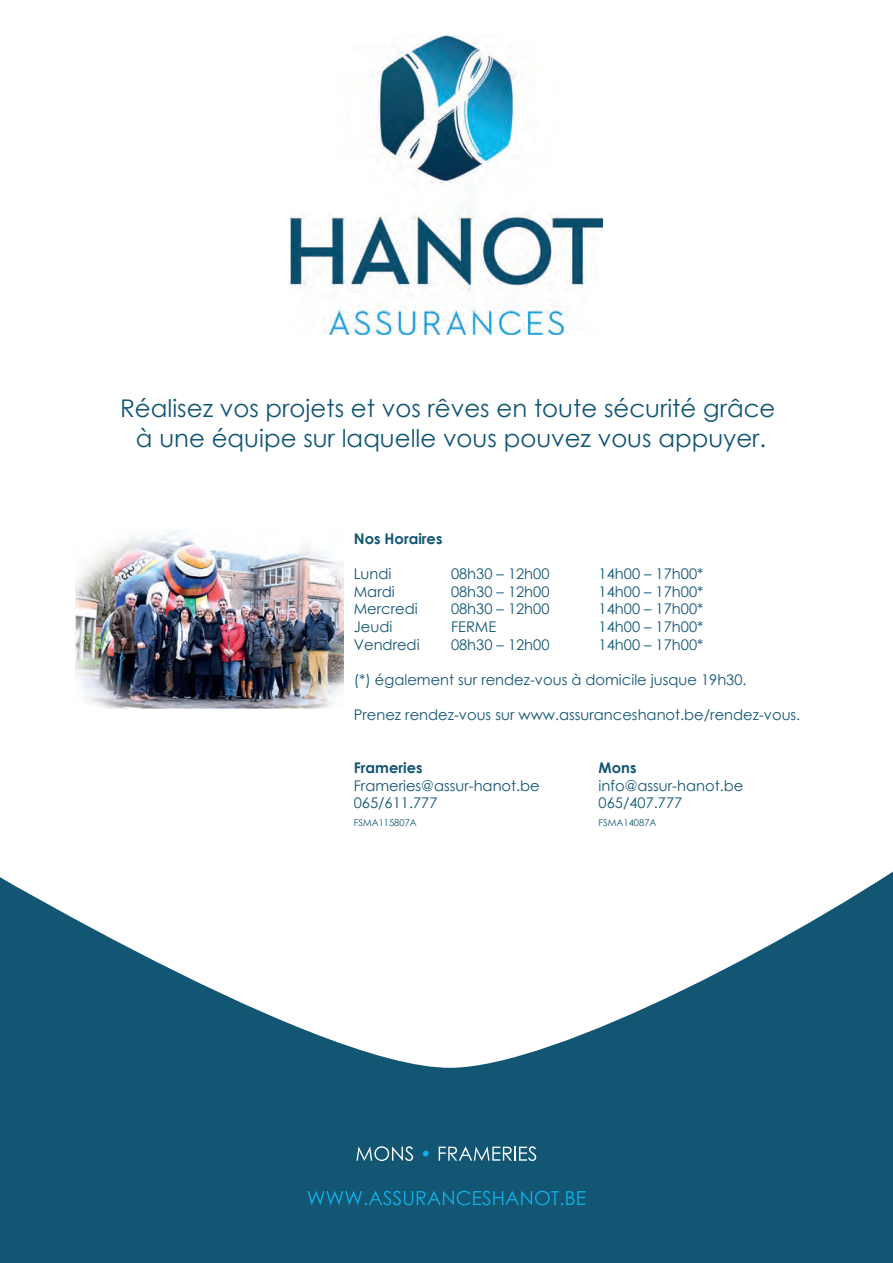
<style>
.page{position:relative;width:893px;height:1263px;background:#fff}
.page>*{position:absolute;margin:0;border:0;box-sizing:border-box;transform-origin:0 0}
.t1{font:24.45px/29.2px "Century Gothic";color:#125674;text-align:center}
.t2{font:14.7px "Century Gothic";color:#125674}
.t3{font:700 14.7px "Century Gothic";color:#125674}
.t4{font:9.45px "Century Gothic";color:#125674}
</style>
<div class="page">
<svg style="left:0;top:871px;width:893px;height:392px;fill:#125674"></svg>
<img style="left:291px;top:36px;width:311px;height:299px">
<svg style="left:356px;top:1146px;width:57px;height:15px"></svg>
<svg style="left:423px;top:1151px;width:6px;height:5px"></svg>
<svg style="left:439px;top:1146px;width:97px;height:15px"></svg>
<svg style="left:308px;top:1191px;width:277px;height:14px;background:#116c90"></svg>
<img style="left:76px;top:531px;width:267px;height:177px">
<h1 class="t1" style="left:120px;top:393px;width:657px">Réalisez vos projets et vos rêves en toute sécurité grâce à une équipe sur laquelle vous pouvez vous appuyer.</h1>
<p class="t3" style="left:354px;top:527px;width:90px">Nos Horaires</p>
<p class="t2" style="left:354px;top:564px;width:39px">Lundi</p>
<p class="t2" style="left:451px;top:564px;width:100px">08h30 – 12h00</p>
<p class="t2" style="left:599px;top:564px;width:106px">14h00 – 17h00*</p>
<p class="t2" style="left:354px;top:581px;width:42px">Mardi</p>
<p class="t2" style="left:451px;top:581px;width:100px">08h30 – 12h00</p>
<p class="t2" style="left:599px;top:581px;width:106px">14h00 – 17h00*</p>
<p class="t2" style="left:354px;top:599px;width:65px">Mercredi</p>
<p class="t2" style="left:451px;top:599px;width:100px">08h30 – 12h00</p>
<p class="t2" style="left:599px;top:599px;width:106px">14h00 – 17h00*</p>
<p class="t2" style="left:354px;top:616px;width:40px">Jeudi</p>
<p class="t2" style="left:451px;top:616px;width:47px">FERME</p>
<p class="t2" style="left:599px;top:616px;width:106px">14h00 – 17h00*</p>
<p class="t2" style="left:354px;top:634px;width:67px">Vendredi</p>
<p class="t2" style="left:451px;top:634px;width:100px">08h30 – 12h00</p>
<p class="t2" style="left:599px;top:634px;width:106px">14h00 – 17h00*</p>
<p class="t2" style="left:354px;top:669px;width:394px">(*) également sur rendez-vous à domicile jusque 19h30.</p>
<p class="t2" style="left:354px;top:704px;width:448px">Prenez rendez-vous sur www.assuranceshanot.be/rendez-vous.</p>
<p class="t3" style="left:354px;top:756px;width:70px">Frameries</p>
<p class="t3" style="left:599px;top:756px;width:39px">Mons</p>
<p class="t2" style="left:354px;top:775px;width:188px">Frameries@assur-hanot.be</p>
<p class="t2" style="left:599px;top:775px;width:146px">info@assur-hanot.be</p>
<p class="t2" style="left:354px;top:793px;width:85px">065/611.777</p>
<p class="t2" style="left:599px;top:793px;width:85px">065/407.777</p>
<p class="t4" style="left:354px;top:816px;width:65px">FSMA115807A</p>
<p class="t4" style="left:599px;top:816px;width:59px">FSMA14087A</p>
</div>
